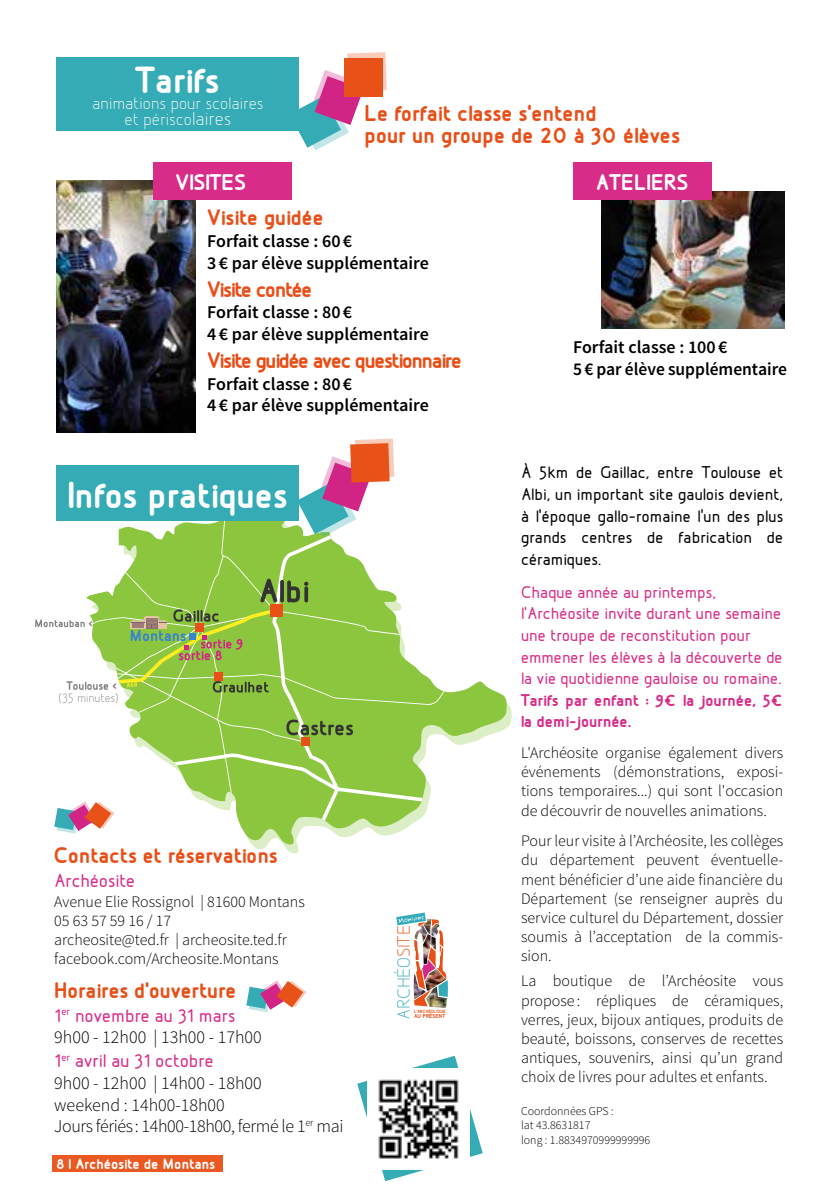
<style>
.page{position:relative;width:840px;height:1191px;background:#fff}
.page>*{position:absolute;margin:0;border:0;box-sizing:border-box;transform-origin:0 0}
.t1{font:700 40px "Designio";color:#fff}
.t2{font:700 24.6px/22px "Designio";color:#e94e17}
.t3{font:700 24px "Designio";color:#e94e17}
.t4{font:700 24px "Designio";letter-spacing:-.05em;color:#e94e17}
.t5{font:700 24px "Designio";color:#fff}
.t6{font:500 20px "Designio";color:#d82c88}
.t7{font:18.8px "Designio";color:#34abb9}
.t8{font:600 18px/21.6px "Source Sans Pro";color:#000}
.t9{font:500 18px/21.6px "Designio";color:#d82c88}
.t10{font:500 18px/21.6px "Designio";color:#000;text-align:justify}
.t11{font:300 18px/21.6px "Source Sans Pro";color:#000}
.t12{font:700 18px/21.6px "Designio";color:#d82c88}
.t13{font:18px/16px "Designio";color:#fff;text-align:center}
.t14{font:300 16px/19.2px "Source Sans Pro";color:#000;text-align:justify}
.t15{font:700 16px "Designio";color:#fff}
.t16{font:12.8px "Designio";color:#808080}
.t17{font:300 12px/14.4px "Source Sans Pro";color:#000}
.t18{font:700 6.2px "Designio";color:#e95016}
.t19{font:700 4.8px "Designio";letter-spacing:.005em;color:#e95016}
.s1{font-size:20px}
.s2{color:#e95016}
</style>
<div class="page">
<svg style="left:458px;top:681px;width:49px;height:64px;fill:#8cc63f"></svg>
<div style="left:57px;top:57px;width:242px;height:74px;background:#34abb5"></div>
<svg style="left:298px;top:52px;width:88px;height:98px"></svg>
<div style="left:344px;top:58px;width:38px;height:38px;background:#e85218"></div>
<svg style="left:357px;top:1055px;width:125px;height:126px"></svg>
<img style="left:57px;top:180px;width:139px;height:253px">
<img style="left:368px;top:1068px;width:101px;height:101px">
<div style="left:153px;top:163px;width:138px;height:37px;background:#d82c88"></div>
<img style="left:601px;top:191px;width:182px;height:137px">
<div style="left:573px;top:163px;width:138px;height:37px;background:#d82c88"></div>
<svg style="left:35px;top:439px;width:423px;height:407px"></svg>
<svg style="left:246px;top:980px;width:60px;height:32px"></svg>
<svg style="left:396px;top:912px;width:51px;height:94px"></svg>
<img style="left:422px;top:919px;width:9px;height:45px">
<img style="left:431px;top:923px;width:8px;height:14px">
<img style="left:414px;top:924px;width:13px;height:19px">
<img style="left:431px;top:936px;width:4px;height:14px">
<img style="left:425px;top:968px;width:21px;height:22px">
<img style="left:426px;top:986px;width:21px;height:22px">
<img style="left:413px;top:973px;width:12px;height:26px">
<div style="left:52px;top:1155px;width:171px;height:16px;background:#ea5921"></div>
<h1 class="t1" style="left:136px;top:58px;width:85px">Tarifs</h1>
<p class="t13" style="left:92px;top:95px;width:173px">animations pour scolaires et périsco<span class="s1">laires</span></p>
<h3 class="t5" style="left:175px;top:170px;width:72px">VISITES</h3>
<h2 class="t2" style="left:364px;top:102px;width:317px">Le forfait classe s’entend<br>pour un groupe de 20 à 30 élèves</h2>
<h3 class="t5" style="left:595px;top:170px;width:94px">ATELIERS</h3>
<h3 class="t3" style="left:207px;top:205px;width:118px">Visite guidée</h3>
<p class="t8" style="left:207px;top:231px;width:223px">Forfait classe : 60€<br>3€ par élève supplémentaire</p>
<h3 class="t4" style="left:207px;top:276px;width:107px">Visite contée</h3>
<p class="t8" style="left:207px;top:302px;width:223px">Forfait classe : 80€<br>4€ par élève supplémentaire</p>
<h3 class="t4" style="left:207px;top:347px;width:256px">Visite guidée avec questionnaire</h3>
<p class="t8" style="left:207px;top:373px;width:223px">Forfait classe : 80€<br>4€ par élève supplémentaire</p>
<h1 class="t1" style="left:67px;top:473px;width:222px">Infos pratiques</h1>
<p class="t16" style="left:58px;top:691px;width:61px">(35 minutes)</p>
<h3 class="t3" style="left:54px;top:842px;width:225px">Contacts et réservations</h3>
<p class="t6" style="left:54px;top:870px;width:82px">Archéosite</p>
<p class="t14" style="left:54px;top:892px;width:252px;text-align:left">Avenue Elie Rossignol | 81600 Montans<br>05 63 57 59 16 / 17<br>archeosite@ted.fr | archeosite.ted.fr facebook.com/Archeosite.Montans</p>
<h3 class="t3" style="left:54px;top:977px;width:184px">Horaires d’ouverture</h3>
<p class="t6" style="left:54px;top:1005px;width:182px">1<sup>er</sup> novembre au 31 mars</p>
<p class="t11" style="left:54px;top:1026px;width:209px">9h00 - 12h00 | 13h00 - 17h00</p>
<p class="t6" style="left:54px;top:1050px;width:161px">1<sup>er</sup> avril au 31 octobre</p>
<p class="t11" style="left:54px;top:1072px;width:290px">9h00 - 12h00 | 14h00 - 18h00<br>weekend : 14h00-18h00<br>Jours fériés: 14h00-18h00, fermé le 1<sup>er</sup> mai</p>
<p class="t15" style="left:57px;top:1154px;width:160px">8 | Archéosite de Montans</p>
<p class="t7" style="left:393px;top:1020px;width:96px;rotate:-90deg">ARCHÉO<span class="s2">SITE</span></p>
<p class="t19" style="left:414px;top:1008px;width:33px">L’ARCHÉOLOGIE</p>
<p class="t18" style="left:414px;top:1012px;width:33px">AU PRÉSENT</p>
<p class="t8" style="left:573px;top:337px;width:215px">Forfait classe : 100€<br>5€ par élève supplémentaire</p>
<p class="t10" style="left:520px;top:462px;width:263px">À 5km de Gaillac, entre Toulouse et Albi, un important site gaulois devient, à l'époque gallo-romaine l'un des plus grands centres de fabrication de céramiques.</p>
<p class="t9" style="left:520px;top:581px;width:263px">Chaque année au printemps, l’Archéosite invite durant une semaine une troupe de reconstitution pour emmener les élèves à la découverte de la vie quotidienne gauloise ou romaine.</p>
<p class="t12" style="left:520px;top:689px;width:263px">Tarifs par enfant : 9€ la journée, 5€ la demi-journée.</p>
<p class="t14" style="left:520px;top:743px;width:263px">L'Archéosite organise également divers événements (démonstrations, exposi&shy;tions temporaires...) qui sont l'occasion de découvrir de nouvelles animations.</p>
<p class="t14" style="left:520px;top:831px;width:263px">Pour leur visite à l’Archéosite, les collèges du département peuvent éventuelle&shy;ment bénéficier d’une aide financière du Département (se renseigner auprès du service culturel du Département, dossier soumis à l’acceptation de la commis&shy;sion.</p>
<p class="t14" style="left:520px;top:971px;width:263px">La boutique de l’Archéosite vous propose : répliques de céramiques, verres, jeux, bijoux antiques, produits de beauté, boissons, conserves de recettes antiques, souvenirs, ainsi qu’un grand choix de livres pour adultes et enfants.</p>
<p class="t17" style="left:520px;top:1103px;width:131px">Coordonnées GPS :<br>lat 43.8631817<br>long : 1.8834970999999996</p>
</div>
